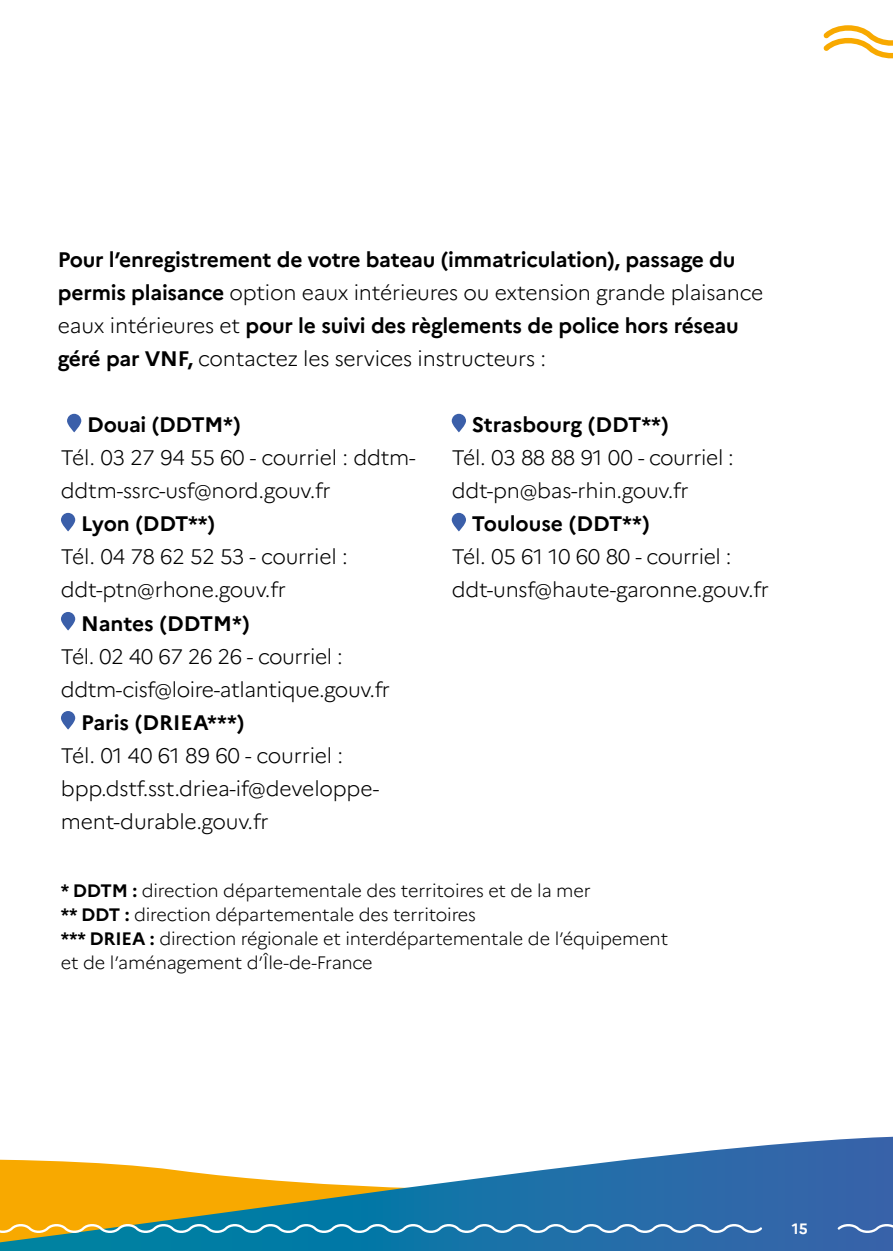
<style>
.page{position:relative;width:893px;height:1251px;background:#fff}
.page>*{position:absolute;margin:0;border:0;box-sizing:border-box;transform-origin:0 0}
.t1{font:300 21px/33px "Marianne";letter-spacing:-.01em;color:#000}
.t2{font:700 21px/33px "Marianne";letter-spacing:-.01em;color:#000}
.t3{font:300 18px/24px "Marianne";letter-spacing:-.01em;color:#000}
.t4{font:700 15px "Marianne";color:#fff}
.s1{font-weight:300}
.s2{font-weight:700}
</style>
<div class="page">
<svg style="left:0;top:1136px;width:893px;height:114px"></svg>
<svg style="left:823px;top:25px;width:70px;height:34px"></svg>
<svg style="left:0;top:1220px;width:764px;height:15px"></svg>
<svg style="left:835px;top:1220px;width:58px;height:15px"></svg>
<svg style="left:67px;top:413px;width:14px;height:19px"></svg>
<svg style="left:61px;top:512px;width:14px;height:19px"></svg>
<svg style="left:61px;top:611px;width:14px;height:19px"></svg>
<svg style="left:61px;top:710px;width:14px;height:19px"></svg>
<svg style="left:452px;top:413px;width:14px;height:19px"></svg>
<svg style="left:452px;top:512px;width:14px;height:19px"></svg>
<p class="t2" style="left:58px;top:243px;width:707px">Pour l’enregistrement de votre bateau (immatriculation), passage du permis plaisance <span class="s1">option eaux intérieures ou extension grande plaisance eaux intérieures et</span> pour le suivi des règlements de police hors réseau géré par VNF, <span class="s1">contactez les services instructeurs :</span></p>
<p class="t2" style="left:87px;top:408px;width:155px">Douai (DDTM*)</p>
<p class="t1" style="left:61px;top:441px;width:356px">Tél. 03 27 94 55 60 - courriel : ddtm&shy;ddtm-ssrc-usf@nord.gouv.fr</p>
<p class="t2" style="left:81px;top:507px;width:136px">Lyon (DDT**)</p>
<p class="t1" style="left:61px;top:540px;width:288px">Tél. 04 78 62 52 53 - courriel : ddt-ptn@rhone.gouv.fr</p>
<p class="t2" style="left:81px;top:606px;width:170px">Nantes (DDTM*)</p>
<p class="t1" style="left:61px;top:639px;width:331px">Tél. 02 40 67 26 26 - courriel : ddtm-cisf@loire-atlantique.gouv.fr</p>
<p class="t2" style="left:81px;top:705px;width:165px">Paris (DRIEA***)</p>
<p class="t1" style="left:61px;top:738px;width:320px">Tél. 01 40 61 89 60 - courriel : bpp.dstf.sst.driea-if@developpe&shy;ment-durable.gouv.fr</p>
<p class="t2" style="left:472px;top:408px;width:198px">Strasbourg (DDT**)</p>
<p class="t1" style="left:452px;top:441px;width:284px">Tél. 03 88 88 91 00 - courriel : ddt-pn@bas-rhin.gouv.fr</p>
<p class="t2" style="left:472px;top:507px;width:179px">Toulouse (DDT**)</p>
<p class="t1" style="left:452px;top:540px;width:319px">Tél. 05 61 10 60 80 - courriel : ddt-unsf@haute-garonne.gouv.fr</p>
<p class="t3" style="left:61px;top:878px;width:609px"><span class="s2">* DDTM :</span> direction départementale des territoires et de la mer<br><span class="s2">** DDT :</span> direction départementale des territoires<br><span class="s2">*** DRIEA :</span> direction régionale et interdépartementale de l’équipement et de l’aménagement d’Île-de-France</p>
<p class="t4" style="left:792px;top:1219px;width:18px">15</p>
</div>
